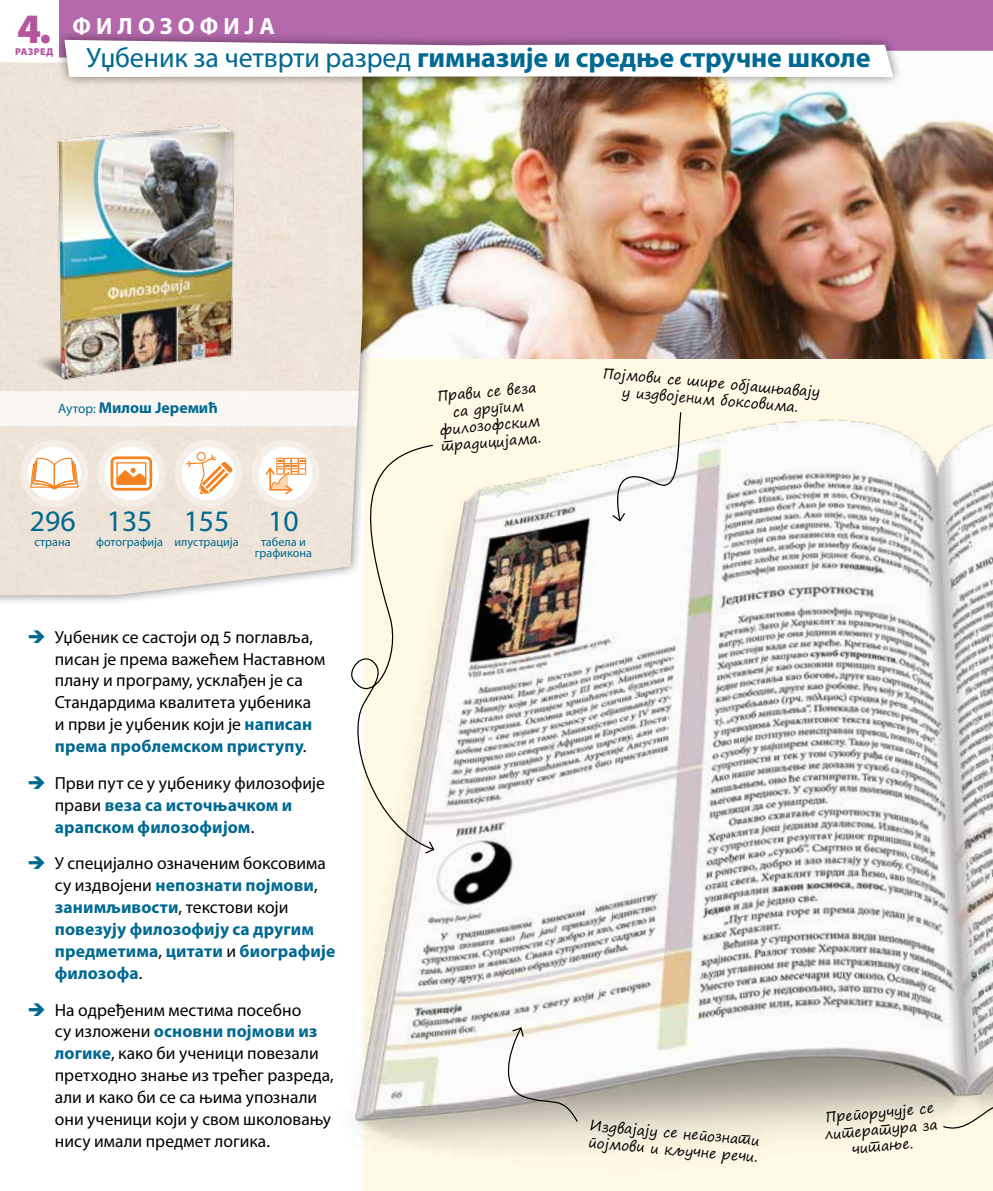
<style>
.page{position:relative;width:993px;height:1191px;background:#fff}
.page>*{position:absolute;margin:0;border:0;box-sizing:border-box;transform-origin:0 0}
.t1{font:900 42px "Myriad Pro";color:#b455a0}
.t2{font:29.75px "Myriad Pro";color:#006991}
.t3{font:700 28px "Myriad Pro";letter-spacing:-.005em;color:#006991}
.t4{font:700 23.45px "Myriad Pro";letter-spacing:.22em;color:#fff}
.t5{font:17.5px/21.9px "Myriad Pro";color:#000}
.t6{font:700 17.5px/21.9px "Myriad Pro";letter-spacing:.005em;color:#006991}
.t7{font:700 15.75px "Myriad Pro";color:#006991}
.t8{font:14px/16.8px "Segoe Print";color:#000;text-align:center}
.t9{font:14px/21.7px "Segoe Print";color:#000;scale:1.1 1}
.t10{font:12.25px/11.2px "Myriad Pro";color:#006991;text-align:center}
.t11{font:900 9.97px "Myriad Pro";letter-spacing:.03em;color:#b455a0}
.s1{font-weight:400}
.s2{font-weight:400;font-size:13.47px}
.s3{font-weight:700;color:#006991}
.s4{font-weight:400;color:#000}
</style>
<div class="page">
<img style="left:352px;top:358px;width:640px;height:833px">
<img style="left:373px;top:88px;width:619px;height:270px">
<div style="left:0;top:0;width:373px;height:606px;background:#000;opacity:.5"></div>
<div style="left:0;top:68px;width:362px;height:527px;background:#eee4d8"></div>
<svg style="left:0;top:0;width:992px;height:68px;background:#b772b0"></svg>
<div style="left:0;top:0;width:58px;height:58px;background:#fff"></div>
<svg style="left:343px;top:444px;width:92px;height:410px"></svg>
<svg style="left:610px;top:411px;width:71px;height:111px"></svg>
<svg style="left:500px;top:1026px;width:78px;height:97px"></svg>
<svg style="left:941px;top:1030px;width:51px;height:107px;background:#d6d3cb"></svg>
<img style="left:13px;top:101px;width:259px;height:290px">
<div style="left:20px;top:439px;width:68px;height:68px;background:#f4eee7;border-radius:50%"></div>
<div style="left:28px;top:447px;width:53px;height:53px;background:#fff;border-radius:50%"></div>
<svg style="left:29px;top:458px;width:50px;height:46px"></svg>
<div style="left:97px;top:439px;width:68px;height:68px;background:#f4eee7;border-radius:50%"></div>
<div style="left:104px;top:447px;width:54px;height:53px;background:#fff;border-radius:50%"></div>
<div style="left:110px;top:456px;width:42px;height:34px;border:3px solid #f58220;border-radius:4px"></div>
<div style="left:116px;top:462px;width:30px;height:23px;border:1px solid #f58220"></div>
<svg style="left:117px;top:468px;width:29px;height:16px"></svg>
<div style="left:174px;top:439px;width:68px;height:68px;background:#f4eee7;border-radius:50%"></div>
<div style="left:181px;top:447px;width:54px;height:53px;background:#fff;border-radius:50%"></div>
<svg style="left:185px;top:454px;width:47px;height:40px"></svg>
<div style="left:196px;top:452px;width:10px;height:9px;border:1px solid #f58220;border-radius:50%"></div>
<div style="left:251px;top:439px;width:68px;height:68px;background:#f5efe8;border-radius:50%"></div>
<div style="left:258px;top:447px;width:54px;height:53px;background:#fff;border-radius:50%"></div>
<svg style="left:264px;top:458px;width:42px;height:38px"></svg>
<div style="left:55px;top:29px;width:848px;height:59px;background:#000;opacity:.5"></div>
<svg style="left:64px;top:40px;width:829px;height:37px"></svg>
<div style="left:0;top:391px;width:358px;height:35px;background:#f9f6f3"></div>
<h1 class="t1" style="left:17px;top:0;width:35px">4.</h1>
<p class="t11" style="left:15px;top:45px;width:40px">РАЗРЕД</p>
<h3 class="t4" style="left:72px;top:10px;width:204px">ФИЛОЗОФИЈА</h3>
<h3 class="t3" style="left:86px;top:39px;width:785px"><span class="s1">Уџбеник за четврти разред</span> гимназије и средње стручне школе</h3>
<p class="t7" style="left:58px;top:397px;width:161px"><span class="s2">Аутор:</span> Милош Јеремић</p>
<h2 class="t2" style="left:30px;top:503px;width:47px">296</h2>
<p class="t10" style="left:35px;top:536px;width:38px">страна</p>
<h2 class="t2" style="left:107px;top:503px;width:47px">135</h2>
<p class="t10" style="left:96px;top:536px;width:68px">фотографија</p>
<h2 class="t2" style="left:184px;top:503px;width:47px">155</h2>
<p class="t10" style="left:174px;top:536px;width:66px">илустрација</p>
<h2 class="t2" style="left:268px;top:503px;width:32px">10</h2>
<p class="t10" style="left:255px;top:536px;width:59px">табела и графикона</p>
<p class="t5" style="left:55px;top:625px;width:272px">Уџбеник се састоји од 5 поглавља, писан је према важећем Наставном плану и програму, усклађен је са<br>Стандардима квалитета уџбеника<br>и први је уџбеник који је <span class="s3">написан према проблемском приступу</span>.</p>
<p class="t6" style="left:55px;top:771px;width:271px"><span class="s4">Први пут се у уџбенику филозофије прави</span> веза са источњачком и арапском филозофијом<span class="s4">.</span></p>
<p class="t6" style="left:55px;top:852px;width:282px"><span class="s4">У специјално означеним боксовима су издвојени</span> непознати појмови<span class="s4">, </span>занимљивости<span class="s4">, текстови који </span>повезују филозофију са другим предметима<span class="s4">,</span> цитати <span class="s4">и</span> биографије филозофа<span class="s4">.</span></p>
<p class="t5" style="left:55px;top:998px;width:280px">На одређеним местима посебно<br>су изложени <span class="s3">основни појмови из логике</span>, како би ученици повезали претходно знање из трећег разреда, али и како би се са њима упознали они ученици који у свом школовању нису имали предмет логика.</p>
<p class="t8" style="left:436px;top:387px;width:102px;rotate:-5deg">Прави се веза са gруīим филозофским –шраgицијама.</p>
<p class="t8" style="left:604px;top:364px;width:219px;rotate:5deg">Појмови се шире објашњавају у изgвојеним боксовима.</p>
<p class="t8" style="left:590px;top:1116px;width:172px;rotate:5deg">Изgвајају се неūознаши</p>
<p class="t9" style="left:591px;top:1109px;width:156px;text-indent:149px;rotate:5deg">– ūојмови и кључне речи.</p>
<p class="t8" style="left:822px;top:1108px;width:115px;rotate:-5deg">Преūоручује се ли–шера–шура за чи–шање.</p>
</div>
